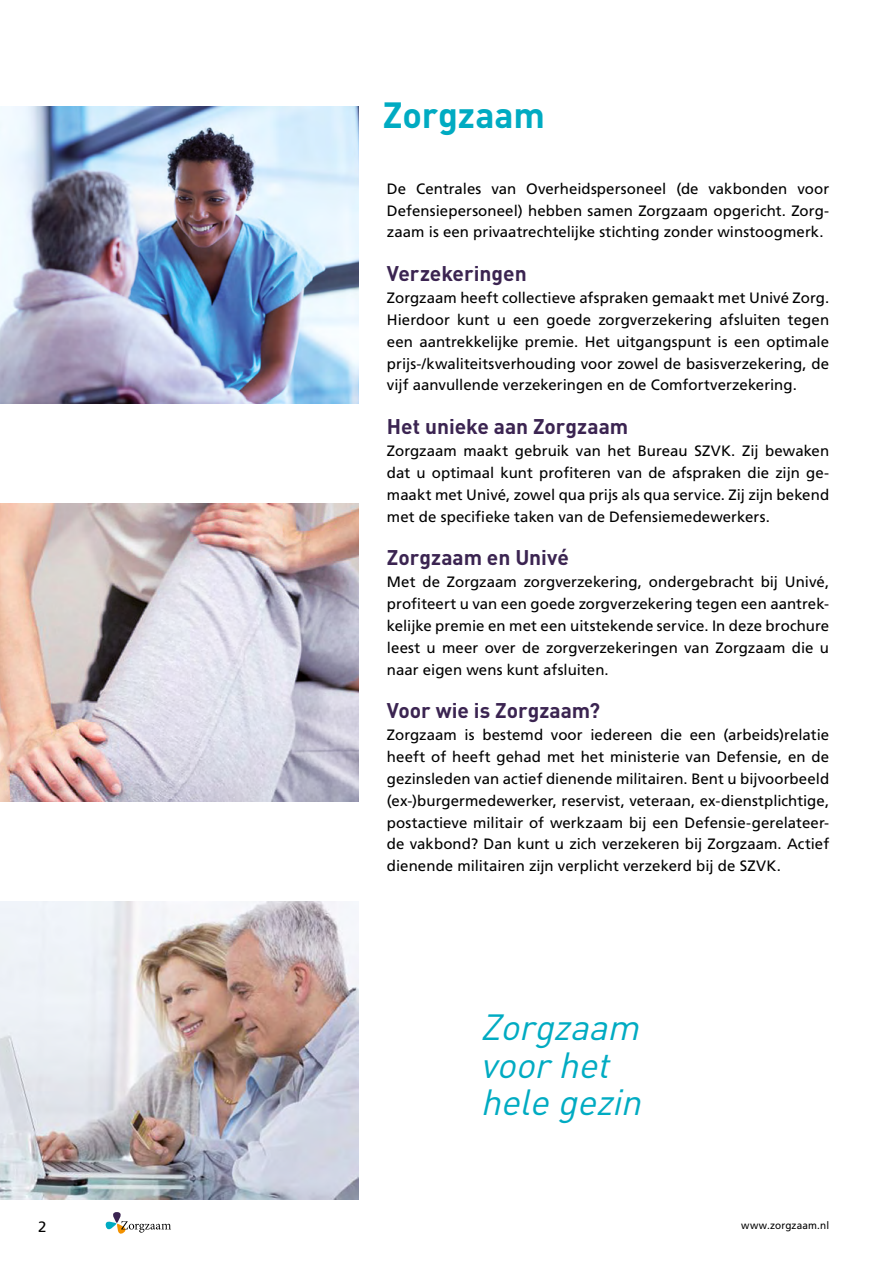
<style>
.page{position:relative;width:893px;height:1263px;background:#fff}
.page>*{position:absolute;margin:0;border:0;box-sizing:border-box;transform-origin:0 0}
.t1{font:italic 36px/37.5px "DIN Pro";color:#00abc2}
.t2{font:700 36px "DIN Pro";letter-spacing:-.005em;color:#00abc2}
.t3{font:700 21px "DIN Pro";letter-spacing:-.005em;color:#3b2451}
.t4{font:15px/21.9px "Frutiger LT Std";color:#000;text-align:justify}
.t5{font:10.5px "Frutiger LT Std";letter-spacing:.015em;color:#000;scale:.95 1}
</style>
<div class="page">
<img style="left:0;top:106px;width:359px;height:298px">
<img style="left:0;top:901px;width:359px;height:298px">
<img style="left:0;top:504px;width:359px;height:297px">
<svg style="left:105px;top:1212px;width:66px;height:22px"></svg>
<h1 class="t2" style="left:383px;top:91px;width:164px">Zorgzaam</h1>
<p class="t4" style="left:387px;top:178px;width:444px">De Centrales van Overheidspersoneel (de vakbonden voor Defensiepersoneel) hebben samen Zorgzaam opgericht. Zorg&shy;zaam is een privaatrechtelijke stichting zonder winstoogmerk.</p>
<h2 class="t3" style="left:387px;top:259px;width:141px">Verzekeringen</h2>
<p class="t4" style="left:387px;top:287px;width:444px">Zorgzaam heeft collectieve afspraken gemaakt met Univé Zorg.<br>Hierdoor kunt u een goede zorgverzekering afsluiten tegen een aantrekkelijke premie. Het uitgangspunt is een optimale prijs-/kwaliteitsverhouding voor zowel de basisverzekering, de vijf aanvullende verzekeringen en de Comfortverzekering.</p>
<h2 class="t3" style="left:387px;top:412px;width:243px">Het unieke aan Zorgzaam</h2>
<p class="t4" style="left:387px;top:440px;width:444px">Zorgzaam maakt gebruik van het Bureau SZVK. Zij bewaken dat u optimaal kunt profiteren van de afspraken die zijn ge&shy;maakt met Univé, zowel qua prijs als qua service. Zij zijn bekend met de specifieke taken van de Defensiemedewerkers.</p>
<h2 class="t3" style="left:387px;top:543px;width:184px">Zorgzaam en Univé</h2>
<p class="t4" style="left:387px;top:571px;width:444px">Met de Zorgzaam zorgverzekering, ondergebracht bij Univé, profiteert u van een goede zorgverzekering tegen een aantrek&shy;kelijke premie en met een uitstekende service. In deze brochure leest u meer over de zorgverzekeringen van Zorgzaam die u naar eigen wens kunt afsluiten.</p>
<h2 class="t3" style="left:387px;top:696px;width:215px">Voor wie is Zorgzaam?</h2>
<p class="t4" style="left:387px;top:724px;width:444px">Zorgzaam is bestemd voor iedereen die een (arbeids)relatie heeft of heeft gehad met het ministerie van Defensie, en de gezinsleden van actief dienende militairen. Bent u bijvoorbeeld (ex-)burgermedewerker, reservist, veteraan, ex-dienstplichtige, postactieve militair of werkzaam bij een Defensie-gerelateer&shy;de vakbond? Dan kunt u zich verzekeren bij Zorgzaam. Actief dienende militairen zijn verplicht verzekerd bij de SZVK.</p>
<h1 class="t1" style="left:480px;top:1007px;width:172px">Zorgzaam voorhet hele gezin</h1>
<p class="t4" style="left:38px;top:1215px;width:10px">2</p>
<p class="t5" style="left:741px;top:1219px;width:94px">www.zorgzaam.nl</p>
</div>
